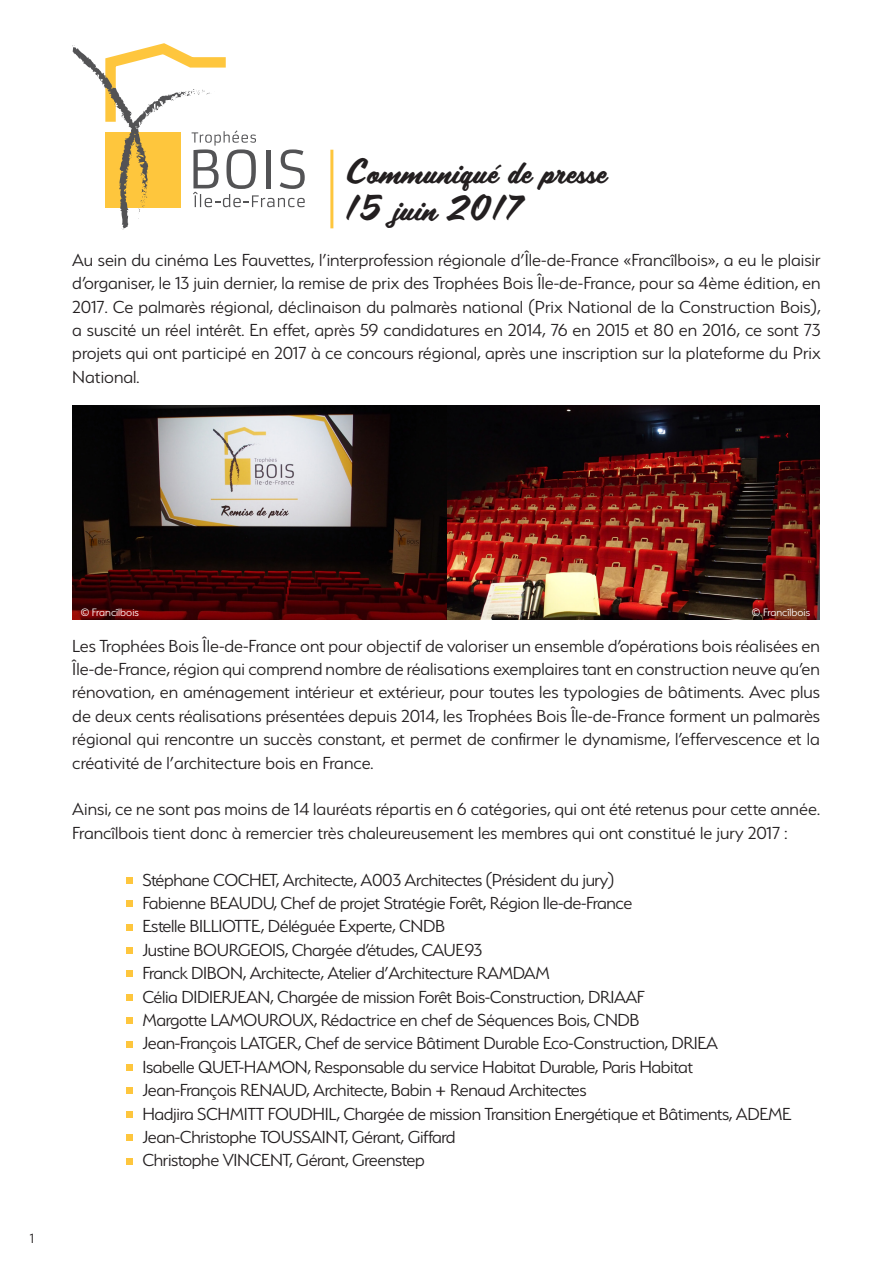
<style>
.page{position:relative;width:893px;height:1263px;background:#fff}
.page>*{position:absolute;margin:0;border:0;box-sizing:border-box;transform-origin:0 0}
.t1{font:31.5px "Scriptorama JF Tradeshow";color:#231f20}
.t2{font:300 19.5px/23.4px "Serenity";letter-spacing:-.02em;color:#231f20;text-align:justify}
.t3{font:300 19.5px/23.4px "Serenity";color:#231f20}
.t4{font:300 15px "Serenity";color:#231f20}
.t5{font:300 12px "Serenity";color:#fff}
</style>
<div class="page">
<hr style="left:330px;top:150px;width:3px;height:78px;background:#fec63d">
<svg style="left:72px;top:43px;width:233px;height:187px"></svg>
<img style="left:73px;top:405px;width:747px;height:215px">
<div style="left:126px;top:877px;width:7px;height:6px;background:#fec63d"></div>
<div style="left:126px;top:900px;width:7px;height:7px;background:#fec63d"></div>
<div style="left:126px;top:924px;width:7px;height:6px;background:#fec63d"></div>
<div style="left:126px;top:947px;width:7px;height:7px;background:#fec63d"></div>
<div style="left:126px;top:971px;width:7px;height:6px;background:#fec63d"></div>
<div style="left:126px;top:994px;width:7px;height:6px;background:#fec63d"></div>
<div style="left:126px;top:1017px;width:7px;height:7px;background:#fec63d"></div>
<div style="left:126px;top:1041px;width:7px;height:6px;background:#fec63d"></div>
<div style="left:126px;top:1064px;width:7px;height:7px;background:#fec63d"></div>
<div style="left:126px;top:1088px;width:7px;height:6px;background:#fec63d"></div>
<div style="left:126px;top:1111px;width:7px;height:6px;background:#fec63d"></div>
<div style="left:126px;top:1134px;width:7px;height:7px;background:#fec63d"></div>
<div style="left:126px;top:1158px;width:7px;height:6px;background:#fec63d"></div>
<p class="t1" style="left:346px;top:149px;width:262px">Communiqué de presse</p>
<p class="t1" style="left:346px;top:187px;width:179px">15 juin 2017</p>
<p class="t2" style="left:72px;top:248px;width:750px">Au sein du cinéma Les Fauvettes, l’interprofession régionale d’Île-de-France «Francîlbois», a eu le plaisir d’organiser, le 13 juin dernier, la remise de prix des Trophées Bois Île-de-France, pour sa 4ème édition, en 2017. Ce palmarès régional, déclinaison du palmarès national (Prix National de la Construction Bois), a suscité un réel intérêt. En effet, après 59 candidatures en 2014, 76 en 2015 et 80 en 2016, ce sont 73 projets qui ont participé en 2017 à ce concours régional, après une inscription sur la plateforme du Prix National.</p>
<p class="t4" style="left:30px;top:1230px;width:6px">1</p>
<p class="t5" style="left:81px;top:606px;width:60px">© Francîlbois</p>
<p class="t5" style="left:752px;top:606px;width:60px">© Francîlbois</p>
<p class="t2" style="left:72px;top:634px;width:749px">Les Trophées Bois Île-de-France ont pour objectif de valoriser un ensemble d’opérations bois réalisées en Île-de-France, région qui comprend nombre de réalisations exemplaires tant en construction neuve qu’en rénovation, en aménagement intérieur et extérieur, pour toutes les typologies de bâtiments. Avec plus de deux cents réalisations présentées depuis 2014, les Trophées Bois Île-de-France forment un palmarès régional qui rencontre un succès constant, et permet de confirmer le dynamisme, l’effervescence et la créativité de l’architecture bois en France.</p>
<p class="t3" style="left:72px;top:797px;width:749px">Ainsi, ce ne sont pas moins de 14 lauréats répartis en 6 catégories, qui ont été retenus pour cette année.<br>Francîlbois tient donc à remercier très chaleureusement les membres qui ont constitué le jury 2017 :</p>
<p class="t2" style="left:142px;top:868px;width:473px">Stéphane COCHET, Architecte, A003 Architectes (Président du jury)</p>
<p class="t2" style="left:142px;top:891px;width:491px">Fabienne BEAUDU, Chef de projet Stratégie Forêt, Région Ile-de-France</p>
<p class="t2" style="left:142px;top:914px;width:304px">Estelle BILLIOTTE, Déléguée Experte, CNDB</p>
<p class="t2" style="left:142px;top:938px;width:342px">Justine BOURGEOIS, Chargée d’études, CAUE93</p>
<p class="t2" style="left:142px;top:961px;width:409px">Franck DIBON, Architecte, Atelier d’Architecture RAMDAM</p>
<p class="t2" style="left:142px;top:985px;width:504px">Célia DIDIERJEAN, Chargée de mission Forêt Bois-Construction, DRIAAF</p>
<p class="t2" style="left:142px;top:1008px;width:499px">Margotte LAMOUROUX, Rédactrice en chef de Séquences Bois, CNDB</p>
<p class="t2" style="left:142px;top:1031px;width:577px">Jean-François LATGER, Chef de service Bâtiment Durable Eco-Construction, DRIEA</p>
<p class="t2" style="left:142px;top:1055px;width:552px">Isabelle QUET-HAMON, Responsable du service Habitat Durable, Paris Habitat</p>
<p class="t2" style="left:142px;top:1078px;width:446px">Jean-François RENAUD, Architecte, Babin + Renaud Architectes</p>
<p class="t2" style="left:142px;top:1102px;width:650px">Hadjira SCHMITT FOUDHIL, Chargée de mission Transition Energétique et Bâtiments, ADEME</p>
<p class="t2" style="left:142px;top:1125px;width:315px">Jean-Christophe TOUSSAINT, Gérant, Giffard</p>
<p class="t2" style="left:142px;top:1148px;width:284px">Christophe VINCENT, Gérant, Greenstep</p>
</div>
